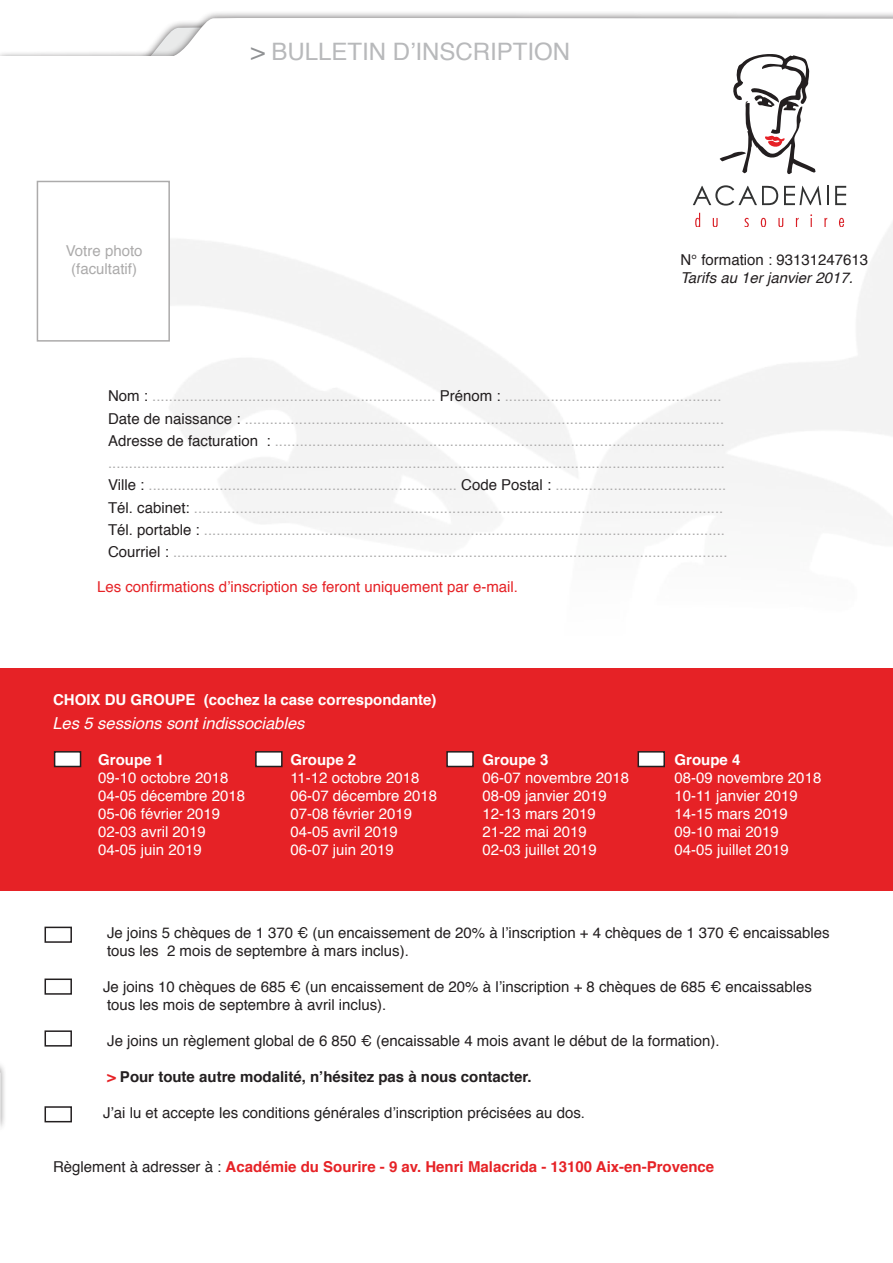
<style>
.page{position:relative;width:893px;height:1263px;background:#fff}
.page>*{position:absolute;margin:0;border:0;box-sizing:border-box;transform-origin:0 0}
.t1{font:24px "Helvetica";color:#b8b9bb}
.t2{font:italic 16.5px "Helvetica";color:#fff}
.t3{font:15px/22.2px "Helvetica";color:#acabab}
.t4{font:15px/18px "Helvetica";color:#231f20}
.t5{font:15px/18px "Helvetica";color:#fff}
.t6{font:700 15px "Helvetica";color:#e62226}
.t7{font:700 15px "Helvetica";color:#fff}
.t8{font:15px "Helvetica";color:#e62226}
.t9{font:700 15px "Helvetica";color:#231f20}
.t10{font:italic 15px "Helvetica";color:#231f20}
.s1{color:#909294}
.s2{color:#231f20}
.s3{color:#e62226}
.s4{font-weight:400;color:#231f20}
</style>
<div class="page">
<div style="left:0;top:1059px;width:7px;height:74px;background:#231f20;opacity:.75"></div>
<svg style="left:0;top:1070px;width:1px;height:59px"></svg>
<img style="left:164px;top:158px;width:729px;height:366px">
<div style="left:45px;top:927px;width:27px;height:16px;border:2px solid #231f20"></div>
<div style="left:45px;top:978px;width:27px;height:17px;border:2px solid #231f20"></div>
<div style="left:0;top:668px;width:893px;height:223px;background:#e62226"></div>
<div style="left:37px;top:181px;width:133px;height:161px;background:#fff;border:2px solid #acabab"></div>
<div style="left:55px;top:752px;width:26px;height:14px;background:#fff"></div>
<div style="left:54px;top:751px;width:27px;height:16px;border:2px solid #231f20"></div>
<div style="left:256px;top:752px;width:26px;height:14px;background:#fff"></div>
<div style="left:255px;top:751px;width:28px;height:16px;border:2px solid #231f20"></div>
<div style="left:0;top:10px;width:893px;height:68px;background:#231f20;opacity:.75"></div>
<svg style="left:0;top:17px;width:893px;height:39px"></svg>
<div style="left:0;top:56px;width:893px;height:38px;background:#fff"></div>
<svg style="left:693px;top:185px;width:85px;height:21px"></svg>
<svg style="left:784px;top:186px;width:37px;height:19px"></svg>
<svg style="left:827px;top:186px;width:2px;height:19px"></svg>
<svg style="left:835px;top:186px;width:11px;height:19px"></svg>
<svg style="left:695px;top:213px;width:5px;height:14px"></svg>
<svg style="left:713px;top:218px;width:5px;height:9px"></svg>
<svg style="left:745px;top:218px;width:4px;height:9px"></svg>
<svg style="left:761px;top:218px;width:5px;height:9px"></svg>
<svg style="left:778px;top:218px;width:5px;height:9px"></svg>
<svg style="left:796px;top:218px;width:3px;height:9px"></svg>
<svg style="left:810px;top:214px;width:2px;height:13px"></svg>
<svg style="left:824px;top:218px;width:3px;height:9px"></svg>
<svg style="left:839px;top:218px;width:5px;height:9px"></svg>
<svg style="left:720px;top:54px;width:95px;height:120px"></svg>
<div style="left:447px;top:752px;width:26px;height:14px;background:#fff"></div>
<div style="left:446px;top:751px;width:28px;height:16px;border:2px solid #231f20"></div>
<div style="left:638px;top:752px;width:26px;height:14px;background:#fff"></div>
<div style="left:637px;top:751px;width:28px;height:16px;border:2px solid #231f20"></div>
<div style="left:45px;top:1030px;width:27px;height:16px;border:2px solid #231f20"></div>
<div style="left:45px;top:1106px;width:27px;height:16px;border:2px solid #231f20"></div>
<p class="t3" style="left:66px;top:243px;width:78px;line-height:18px;text-align:center">Votre photo (facultatif)</p>
<h1 class="t1" style="left:251px;top:33px;width:321px"><span class="s1">&gt;</span> BULLETIN D’INSCRIPTION</h1>
<p class="t4" style="left:680px;top:251px;width:189px">N° formation : 93131247613</p>
<p class="t10" style="left:680px;top:266px;width:174px">Tarifs au 1er janvier 2017.</p>
<p class="t3" style="left:108px;top:385px;width:621px"><span class="s2">Nom :</span> .................................................................... <span class="s2">Prénom :</span> ....................................................<br><span class="s2">Date de naissance :</span> ...................................................................................................................<br><span class="s2">Adresse de facturation :</span> ............................................................................................................ ....................................................................................................................................................<br><span class="s2">Ville :</span> .......................................................................... <span class="s2">Code Postal :</span> .........................................<br><span class="s2">Tél. cabinet:</span> ...............................................................................................................................<br><span class="s2">Tél. portable :</span> .............................................................................................................................<br><span class="s2">Courriel :</span> .....................................................................................................................................</p>
<p class="t8" style="left:97px;top:575px;width:422px">Les confirmations d’inscription se feront uniquement par e-mail.</p>
<p class="t7" style="left:53px;top:688px;width:385px">CHOIX DU GROUPE (cochez la case correspondante)</p>
<p class="t2" style="left:52px;top:710px;width:254px">Les 5 sessions sont indissociables</p>
<p class="t7" style="left:98px;top:748px;width:67px">Groupe 1</p>
<p class="t5" style="left:98px;top:770px;width:148px">09-10 octobre 2018<br>04-05 décembre 2018<br>05-06 février 2019<br>02-03 avril 2019<br>04-05 juin 2019</p>
<p class="t7" style="left:290px;top:748px;width:67px">Groupe 2</p>
<p class="t5" style="left:290px;top:770px;width:148px">11-12 octobre 2018<br>06-07 décembre 2018<br>07-08 février 2019<br>04-05 avril 2019<br>06-07 juin 2019</p>
<p class="t7" style="left:482px;top:748px;width:67px">Groupe 3</p>
<p class="t5" style="left:482px;top:770px;width:148px">06-07 novembre 2018<br>08-09 janvier 2019<br>12-13 mars 2019<br>21-22 mai 2019<br>02-03 juillet 2019</p>
<p class="t7" style="left:675px;top:748px;width:67px">Groupe 4</p>
<p class="t5" style="left:675px;top:770px;width:148px">08-09 novembre 2018<br>10-11 janvier 2019<br>14-15 mars 2019<br>09-10 mai 2019<br>04-05 juillet 2019</p>
<p class="t4" style="left:107px;top:924px;width:724px">Je joins 5 chèques de 1 370 € (un encaissement de 20% à l’inscription + 4 chèques de 1 370 € encaissables tous les 2 mois de septembre à mars inclus).</p>
<p class="t4" style="left:103px;top:978px;width:710px">Je joins 10 chèques de 685 € (un encaissement de 20% à l’inscription + 8 chèques de 685 € encaissables tous les mois de septembre à avril inclus).</p>
<p class="t4" style="left:107px;top:1032px;width:614px">Je joins un règlement global de 6 850 € (encaissable 4 mois avant le début de la formation).</p>
<p class="t9" style="left:107px;top:1064px;width:426px"><span class="s3">&gt;</span> Pour toute autre modalité, n’hésitez pas à nous contacter.</p>
<p class="t4" style="left:103px;top:1104px;width:483px">J’ai lu et accepte les conditions générales d’inscription précisées au dos.</p>
<p class="t6" style="left:53px;top:1154px;width:663px"><span class="s4">Règlement à adresser à :</span> Académie du Sourire - 9 av. Henri Malacrida - 13100 Aix-en-Provence</p>
</div>
